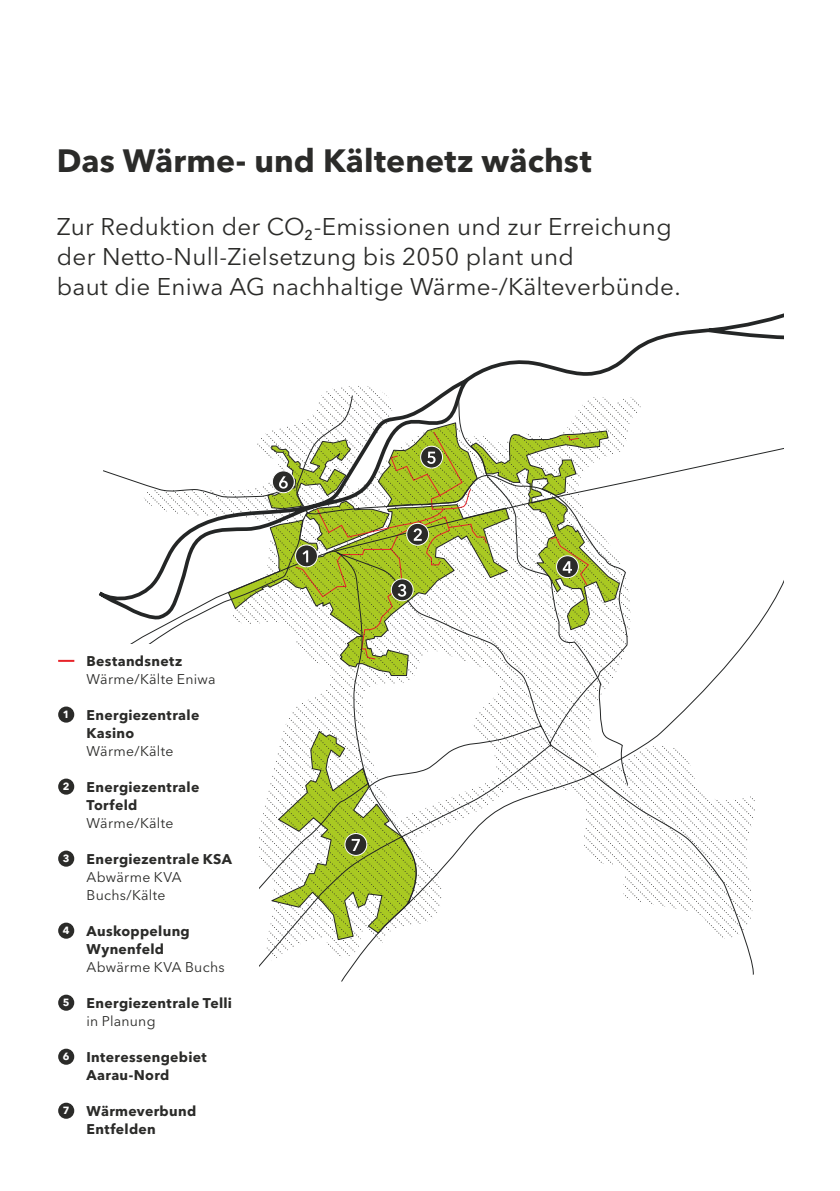
<style>
.page{position:relative;width:840px;height:1191px;background:#fff}
.page>*{position:absolute;margin:0;border:0;box-sizing:border-box;transform-origin:0 0}
.t1{font:700 32px "Avenir Next LT Pro";letter-spacing:.005em;color:#2b2b29}
.t2{font:24px/18px "Avenir Next LT Pro";letter-spacing:.01em;color:#2b2b29;text-align:center}
.t3{font:700 14px/18px "Avenir Next LT Pro";letter-spacing:.025em;color:#2b2b29}
.t4{font:14px/18px "Avenir Next LT Pro";letter-spacing:.02em;color:#2b2b29}
.s1{font-size:10.4px;color:#fff}
.s2{font-weight:700;font-size:10.4px;color:#fff}
.s3{font-weight:700}
.s4{font-weight:400}
</style>
<div class="page">
<svg style="left:458px;top:314px;width:324px;height:71px"></svg>
<svg style="left:142px;top:385px;width:617px;height:576px"></svg>
<svg style="left:267px;top:422px;width:352px;height:208px"></svg>
<svg style="left:270px;top:730px;width:146px;height:210px"></svg>
<div style="left:47px;top:644px;width:212px;height:547px;background:#fff"></div>
<div style="left:58px;top:706px;width:16px;height:16px;background:#2b2b29;border-radius:50%"></div>
<div style="left:58px;top:778px;width:16px;height:16px;background:#2b2b29;border-radius:50%"></div>
<div style="left:58px;top:850px;width:16px;height:16px;background:#2b2b29;border-radius:50%"></div>
<div style="left:58px;top:922px;width:16px;height:16px;background:#2b2b29;border-radius:50%"></div>
<div style="left:58px;top:994px;width:16px;height:16px;background:#2b2b29;border-radius:50%"></div>
<div style="left:58px;top:1048px;width:16px;height:16px;background:#2b2b29;border-radius:50%"></div>
<div style="left:58px;top:1102px;width:16px;height:16px;background:#2b2b29;border-radius:50%"></div>
<svg style="left:58px;top:660px;width:16px;height:2px"></svg>
<h1 class="t1" style="left:57px;top:141px;width:536px">Das Wärme- und Kältenetz wächst</h1>
<h2 class="t2" style="left:57px;top:217px;width:616px">Zur Reduktion der CO -Emissionen und zur Erreichung</h2>
<h2 class="t2" style="left:57px;top:229px;width:518px">²<br>der Netto-Null-Zielsetzung bis 2050 plant und</h2>
<h2 class="t2" style="left:57px;top:277px;width:625px">baut die Eniwa AG nachhaltige Wärme-/Kälteverbünde.</h2>
<p class="t3" style="left:86px;top:652px;width:97px">Bestandsnetz</p>
<p class="t4" style="left:86px;top:670px;width:131px">Wärme/Kälte Eniwa</p>
<p class="t3" style="left:86px;top:706px;width:114px;text-indent:-24px"><span class="s1">1</span> Energiezentrale<br>Kasino</p>
<p class="t4" style="left:86px;top:742px;width:88px">Wärme/Kälte</p>
<p class="t3" style="left:86px;top:778px;width:114px;text-indent:-24px"><span class="s1">2</span> Energiezentrale<br>Torfeld</p>
<p class="t4" style="left:86px;top:814px;width:88px">Wärme/Kälte</p>
<p class="t4" style="left:86px;top:850px;width:147px;text-indent:-24px"><span class="s2">3</span> <span class="s3">Energiezentrale KSA<br></span>Abwärme KVA<br>Buchs/Kälte</p>
<p class="t3" style="left:63px;top:922px;width:128px;text-align:center"><span class="s1">4</span> Auskoppelung<br>Wynenfeld</p>
<p class="t4" style="left:86px;top:958px;width:140px">Abwärme KVA Buchs</p>
<p class="t3" style="left:86px;top:994px;width:147px;text-indent:-24px"><span class="s1">5</span> Energiezentrale Telli <span class="s4">in Planung</span></p>
<p class="t3" style="left:86px;top:1048px;width:122px;text-indent:-24px"><span class="s1">6</span> Interessengebiet<br>Aarau-Nord</p>
<p class="t3" style="left:86px;top:1102px;width:111px;text-indent:-24px"><span class="s1">7</span> Wärmeverbund<br>Entfelden</p>
</div>
